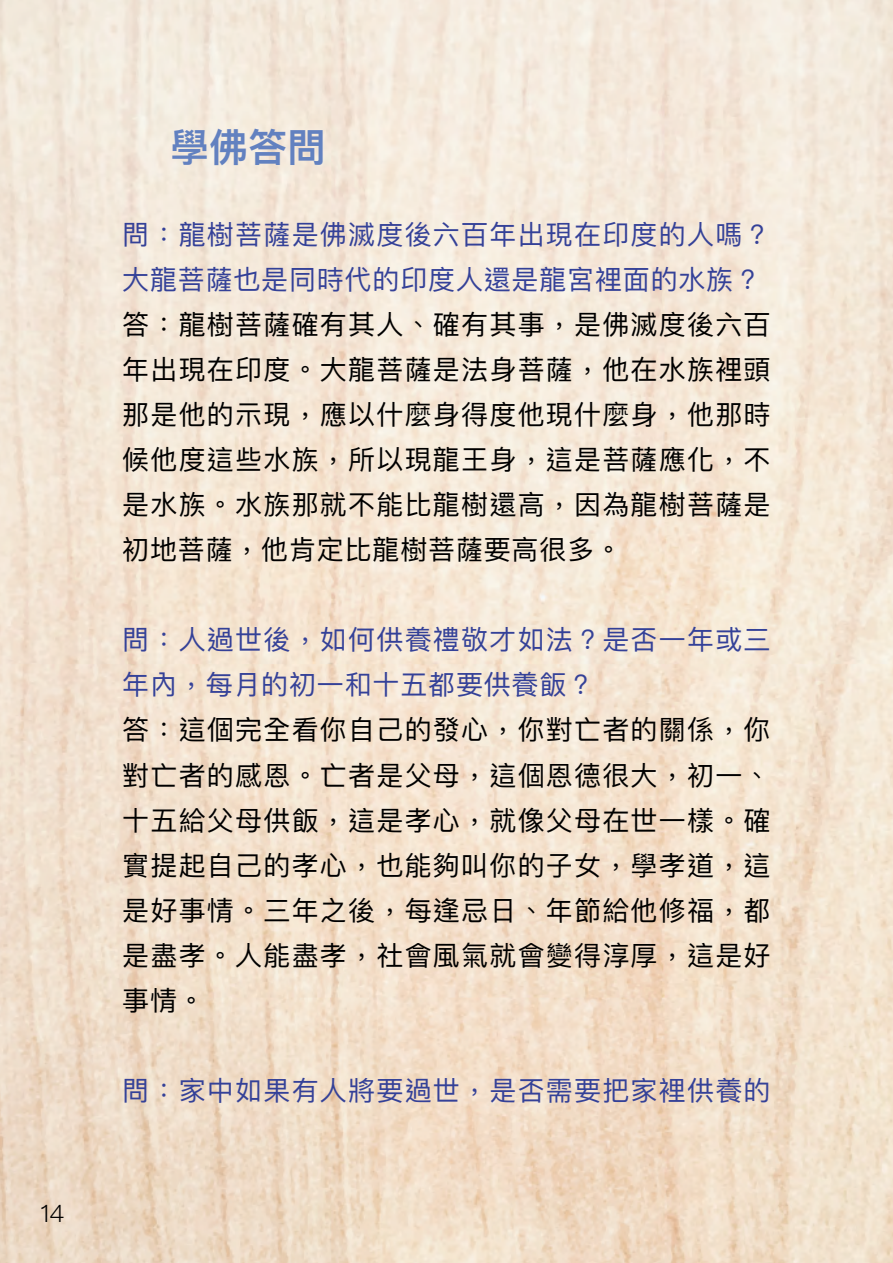
<style>
.page{position:relative;width:893px;height:1263px;background:#fff}
.page>*{position:absolute;margin:0;border:0;box-sizing:border-box;transform-origin:0 0}
.t1{font:600 39px "Ping Fang SC";color:#6281c0}
.t2{font:27px/45px "Ping Fang TC";letter-spacing:.045em;color:#000;text-align:justify}
.t3{font:27px/45px "Ping Fang TC";letter-spacing:.045em;color:#344198}
.t4{font:300 24px "Ping Fang TC";color:#000}
</style>
<div class="page">
<img style="left:0;top:0;width:893px;height:1263px">
<p class="t4" style="left:40px;top:1198px;width:25px">14</p>
<h1 class="t1" style="left:170px;top:123px;width:157px">學佛答問</h1>
<p class="t3" style="left:122px;top:212px;width:650px">問：龍樹菩薩是佛滅度後六百年出現在印度的人嗎？大龍菩薩也是同時代的印度人還是龍宮裡面的水族？</p>
<p class="t2" style="left:122px;top:302px;width:650px">答：龍樹菩薩確有其人、確有其事，是佛滅度後六百年出現在印度。大龍菩薩是法身菩薩，他在水族裡頭那是他的示現，應以什麼身得度他現什麼身，他那時候他度這些水族，所以現龍王身，這是菩薩應化，不是水族。水族那就不能比龍樹還高，因為龍樹菩薩是初地菩薩，他肯定比龍樹菩薩要高很多。</p>
<p class="t3" style="left:122px;top:617px;width:650px">問：人過世後，如何供養禮敬才如法？是否一年或三年內，每月的初一和十五都要供養飯？</p>
<p class="t2" style="left:122px;top:707px;width:650px">答：這個完全看你自己的發心，你對亡者的關係，你對亡者的感恩。亡者是父母，這個恩德很大，初一、十五給父母供飯，這是孝心，就像父母在世一樣。確實提起自己的孝心，也能夠叫你的子女，學孝道，這是好事情。三年之後，每逢忌日、年節給他修福，都是盡孝。人能盡孝，社會風氣就會變得淳厚，這是好事情。</p>
<p class="t3" style="left:122px;top:1067px;width:650px">問：家中如果有人將要過世，是否需要把家裡供養的</p>
</div>
